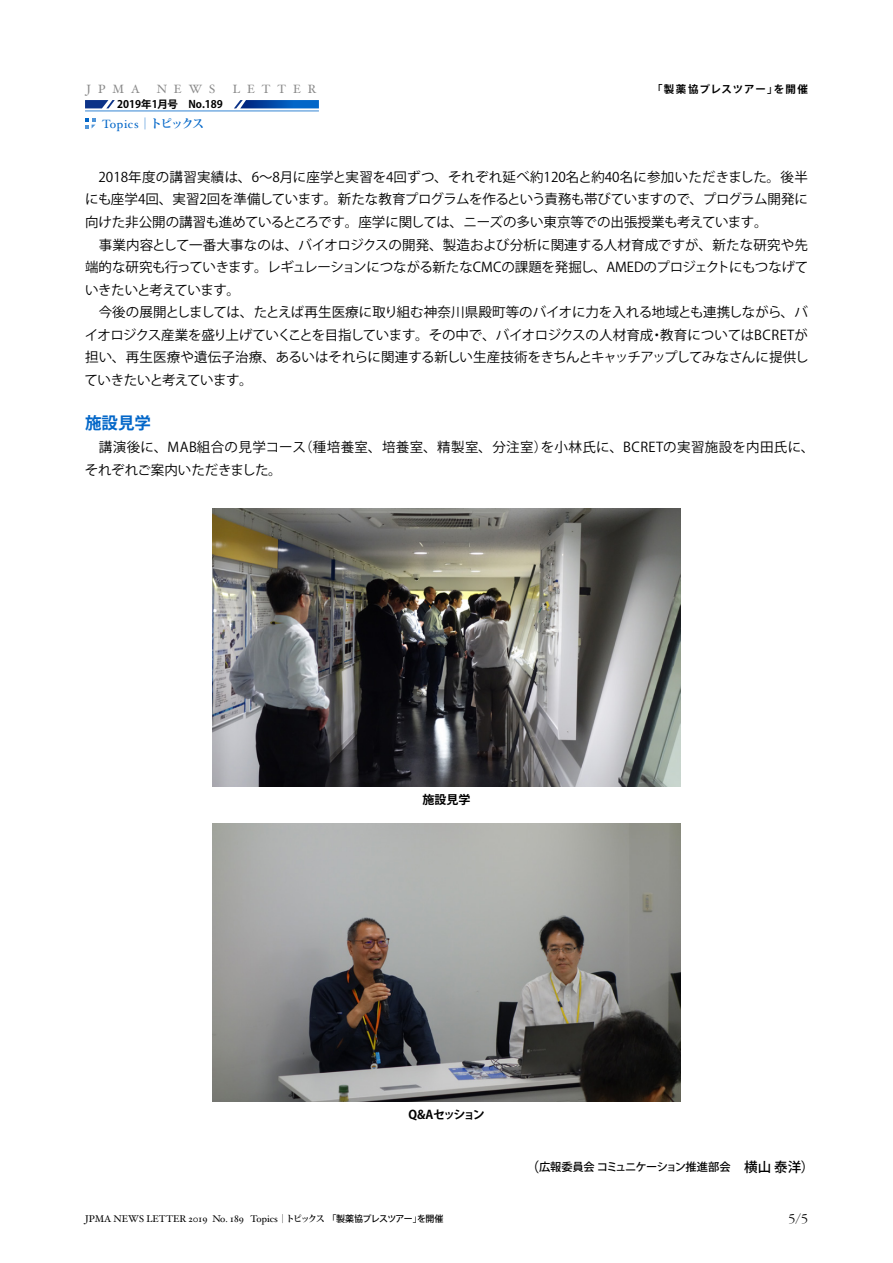
<style>
.page{position:relative;width:893px;height:1263px;background:#fff}
.page>*{position:absolute;margin:0;border:0;box-sizing:border-box;transform-origin:0 0}
.t1{font:700 16.5px "Koz Go Pr 6 N";color:#0266c8}
.t2{font:300 13.8px "Garamond";color:#000}
.t3{font:13.5px/22.5px "Koz Go Pr 6 N";color:#000}
.t4{font:13.5px/22.5px "Koz Go Pr 6 N";letter-spacing:.03em;color:#000}
.t5{font:12px "Hoefler Text";letter-spacing:.58em;color:#898989}
.t6{font:700 12px "Koz Go Pr 6 N";letter-spacing:-.08em;color:#000}
.t7{font:12px "Hoefler Text";letter-spacing:.05em;color:#0266c8}
.t8{font:500 11.25px "Koz Go Pr 6 N";letter-spacing:-.05em;color:#000}
.t9{font:700 10.5px "Koz Go Pr 6 N";color:#000}
.t10{font:700 10.5px "Koz Go Pr 6 N";letter-spacing:.08em;color:#000}
.t11{font:9.75px "Hoefler Text";color:#000}
.s1{font-family:"Koz Min Pr 6 N";font-weight:700}
.s2{font-size:13.5px}
.s3{font-family:"Koz Min Pro";font-size:9px}
.s4{font-family:"Koz Min Pro";font-weight:700;font-size:9px}
.s5{font-family:"Koz Go Pr 6 N";font-weight:500;font-size:9px}
</style>
<div class="page">
<svg style="left:85px;top:100px;width:30px;height:8px"></svg>
<svg style="left:234px;top:100px;width:85px;height:8px"></svg>
<hr style="left:85px;top:111px;width:234px;height:1px;background:#3585d3">
<img style="left:213px;top:508px;width:467px;height:278px">
<img style="left:213px;top:823px;width:467px;height:278px">
<svg style="left:85px;top:118px;width:11px;height:10px"></svg>
<p class="t5" style="left:87px;top:82px;width:55px">JPMA</p>
<p class="t5" style="left:157px;top:82px;width:60px">NEWS</p>
<p class="t5" style="left:233px;top:82px;width:85px">LETTER</p>
<p class="t9" style="left:117px;top:99px;width:107px">2019年1月号　No.189</p>
<p class="t7" style="left:102px;top:116px;width:104px">Topics<span class="s1">｜トピックス</span></p>
<p class="t10" style="left:652px;top:84px;width:157px">「製薬協プレスツアー」を開催</p>
<p class="t3" style="left:85px;top:166px;width:725px">　2018年度の講習実績は、6〜8月に座学と実習を4回ずつ、それぞれ延べ約120名と約40名に参加いただきました。後半にも座学4回、実習2回を準備しています。新たな教育プログラムを作るという責務も帯びていますので、プログラム開発に向けた非公開の講習も進めているところです。座学に関しては、ニーズの多い東京等での出張授業も考えています。<br>　事業内容として一番大事なのは、バイオロジクスの開発、製造および分析に関連する人材育成ですが、新たな研究や先端的な研究も行っていきます。レギュレーションにつながる新たなCMCの課題を発掘し、AMEDのプロジェクトにもつなげていきたいと考えています。<br>　今後の展開としましては、たとえば再生医療に取り組む神奈川県殿町等のバイオに力を入れる地域とも連携しながら、バイオロジクス産業を盛り上げていくことを目指しています。その中で、バイオロジクスの人材育成・教育についてはBCRETが担い、再生医療や遺伝子治療、あるいはそれらに関連する新しい生産技術をきちんとキャッチアップしてみなさんに提供していきたいと考えています。</p>
<p class="t1" style="left:85px;top:414px;width:67px">施設見学</p>
<p class="t4" style="left:85px;top:436px;width:731px">　講演後に、MAB組合の見学コース（種培養室、培養室、精製室、分注室）を小林氏に、BCRETの実習施設を内田氏に、それぞれご案内いただきました。</p>
<p class="t6" style="left:422px;top:792px;width:49px">施設見学</p>
<p class="t6" style="left:408px;top:1107px;width:78px">Q&amp;Aセッション</p>
<p class="t8" style="left:526px;top:1161px;width:290px"><span class="s2">（</span>広報委員会 コミュニケーション推進部会<span class="s2">　横山 泰洋）</span></p>
<p class="t11" style="left:85px;top:1213px;width:360px">JPMA NEWS LETTER 2019 No. 189 Topics<span class="s3">｜</span><span class="s4">トピックス</span> <span class="s5">「製薬協プレスツアー」を開催</span></p>
<p class="t2" style="left:789px;top:1211px;width:21px">5/5</p>
</div>
